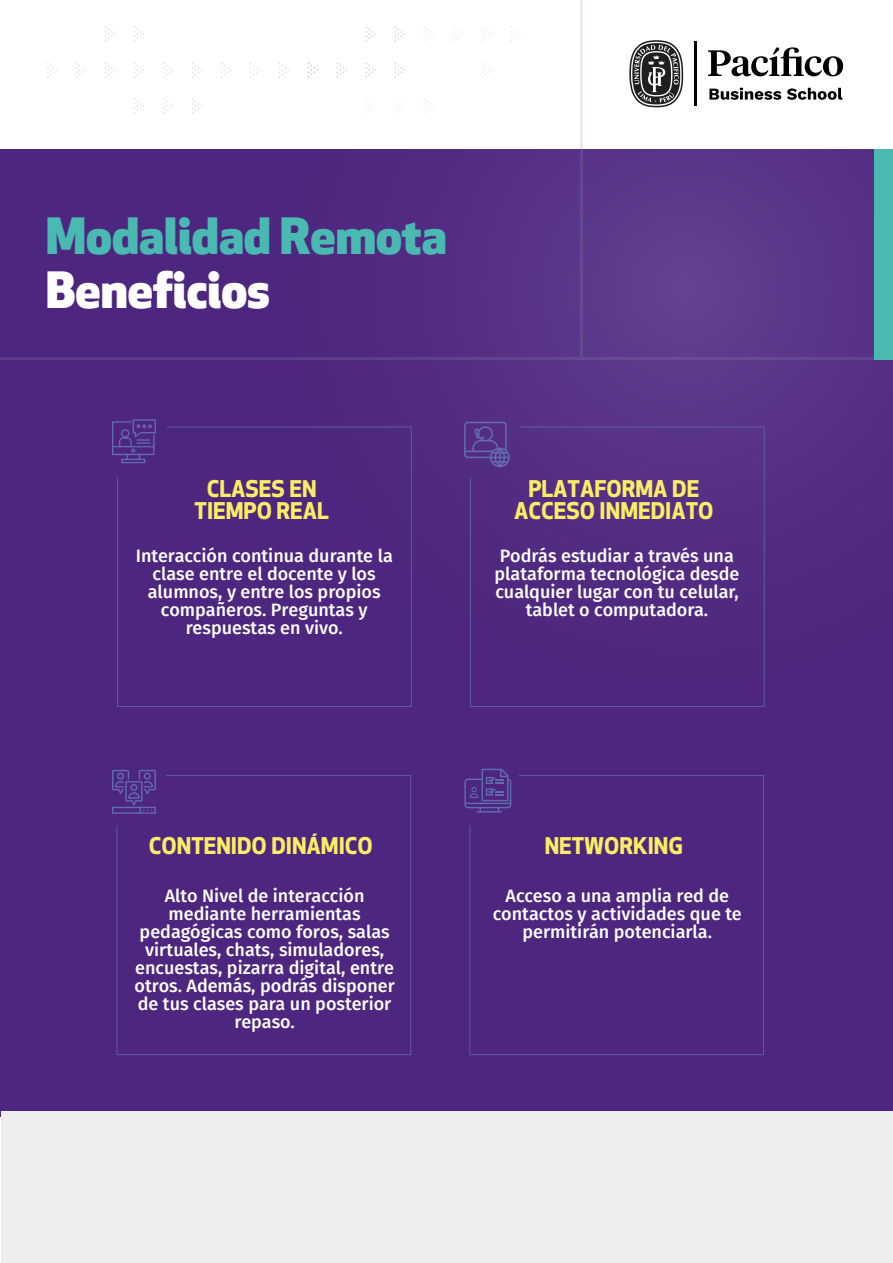
<style>
.page{position:relative;width:893px;height:1263px;background:#fff}
.page>*{position:absolute;margin:0;border:0;box-sizing:border-box;transform-origin:0 0}
.t1{font:48.75px "Apex New PS Heavy Proportional";color:#4ab9b2}
.t2{font:48.75px "Apex New PS Heavy Proportional";color:#fff}
.t3{font:22.5px/22.5px "Apex New PS Bold Proportional";color:#faed65;text-align:center}
.t4{font:500 18px/18px "Fira Sans";color:#fff;text-align:center}
</style>
<div class="page">
<div style="left:0;top:149px;width:892px;height:968px;background:linear-gradient(to right,#4c257e,#573287)"></div>
<div style="left:2px;top:1111px;width:891px;height:152px;background:#ededed"></div>
<hr style="left:0;top:357px;width:893px;height:2px;background:#8d96b8">
<hr style="left:580px;top:1px;width:3px;height:356px;background:#8d96b8">
<svg style="left:708px;top:47px;width:135px;height:29px"></svg>
<hr style="left:694px;top:42px;width:3px;height:64px;background:#000100">
<svg style="left:709px;top:88px;width:72px;height:12px"></svg>
<svg style="left:787px;top:88px;width:56px;height:12px"></svg>
<svg style="left:629px;top:40px;width:55px;height:67px"></svg>
<svg style="left:47px;top:63px;width:10px;height:15px"></svg>
<svg style="left:76px;top:63px;width:10px;height:15px"></svg>
<svg style="left:105px;top:27px;width:10px;height:15px"></svg>
<svg style="left:105px;top:63px;width:10px;height:15px"></svg>
<svg style="left:134px;top:27px;width:10px;height:15px"></svg>
<svg style="left:134px;top:63px;width:10px;height:15px"></svg>
<svg style="left:134px;top:99px;width:10px;height:15px"></svg>
<svg style="left:163px;top:63px;width:10px;height:15px"></svg>
<svg style="left:163px;top:99px;width:10px;height:15px"></svg>
<svg style="left:192px;top:63px;width:10px;height:15px"></svg>
<svg style="left:192px;top:99px;width:10px;height:15px"></svg>
<svg style="left:221px;top:63px;width:10px;height:15px"></svg>
<svg style="left:250px;top:63px;width:10px;height:15px"></svg>
<svg style="left:279px;top:63px;width:10px;height:15px"></svg>
<svg style="left:308px;top:63px;width:10px;height:15px"></svg>
<svg style="left:337px;top:63px;width:10px;height:15px"></svg>
<svg style="left:366px;top:27px;width:10px;height:15px"></svg>
<svg style="left:366px;top:63px;width:10px;height:15px"></svg>
<svg style="left:395px;top:27px;width:10px;height:15px"></svg>
<svg style="left:395px;top:63px;width:10px;height:15px"></svg>
<svg style="left:424px;top:27px;width:10px;height:15px"></svg>
<svg style="left:424px;top:99px;width:10px;height:15px"></svg>
<svg style="left:453px;top:27px;width:9px;height:15px"></svg>
<svg style="left:481px;top:27px;width:10px;height:14px"></svg>
<svg style="left:481px;top:63px;width:10px;height:15px"></svg>
<svg style="left:510px;top:27px;width:10px;height:14px"></svg>
<div style="left:117px;top:427px;width:295px;height:280px;background:#4d267f"></div>
<svg style="left:112px;top:419px;width:44px;height:44px"></svg>
<div style="left:470px;top:427px;width:294px;height:280px;background:#512a81"></div>
<div style="left:117px;top:775px;width:294px;height:280px;background:#4d267f"></div>
<div style="left:469px;top:775px;width:295px;height:280px;background:#4d267f"></div>
<svg style="left:464px;top:769px;width:47px;height:43px"></svg>
<svg style="left:464px;top:422px;width:46px;height:45px"></svg>
<svg style="left:112px;top:770px;width:44px;height:44px"></svg>
<div style="left:874px;top:149px;width:19px;height:210px;background:#4ab9b2"></div>
<h1 class="t1" style="left:46px;top:209px;width:402px">Modalidad Remota</h1>
<h1 class="t2" style="left:46px;top:263px;width:226px">Beneficios</h1>
<p class="t3" style="left:195px;top:478px;width:136px">CLASES EN<br>TIEMPO REAL</p>
<p class="t3" style="left:514px;top:478px;width:201px">PLATAFORMA DE<br>ACCESO INMEDIATO</p>
<p class="t4" style="left:136px;top:545px;width:259px">Interacción continua durante la clase entre el docente y los alumnos, y entre los propios compañeros. Preguntas y respuestas en vivo.</p>
<p class="t4" style="left:495px;top:545px;width:246px">Podrás estudiar a través una plataforma tecnológica desde cualquier lugar con tu celular, tablet o computadora.</p>
<p class="t3" style="left:149px;top:835px;width:226px">CONTENIDO DINÁMICO</p>
<p class="t3" style="left:545px;top:835px;width:140px">NETWORKING</p>
<p class="t4" style="left:135px;top:886px;width:262px">Alto Nivel de interacción mediante herramientas pedagógicas como foros, salas virtuales, chats, simuladores, encuestas, pizarra digital, entre otros. Además, podrás disponer de tus clases para un posterior repaso.</p>
<p class="t4" style="left:493px;top:886px;width:250px">Acceso a una amplia red de contactos y actividades que te permitirán potenciarla.</p>
</div>
